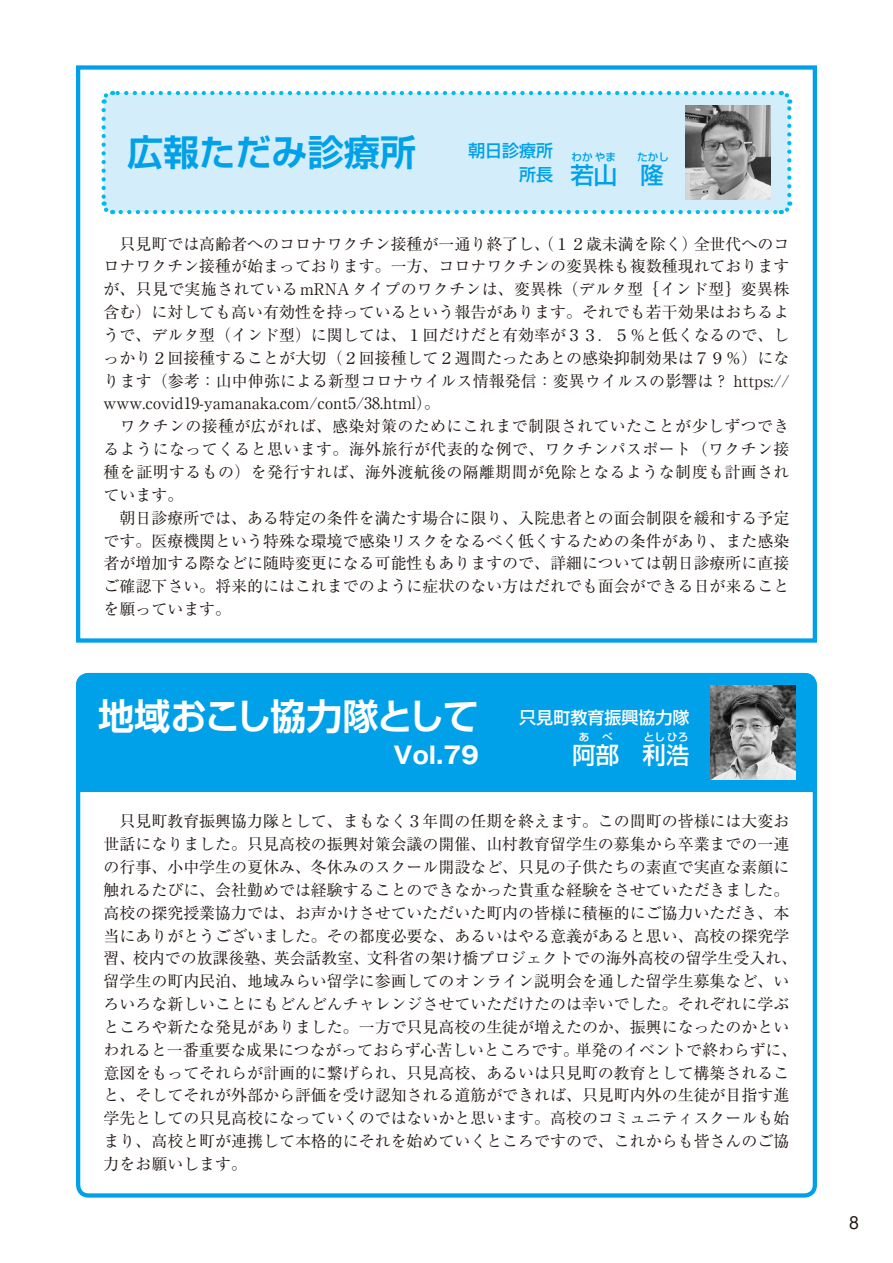
<style>
.page{position:relative;width:893px;height:1263px;background:#fff}
.page>*{position:absolute;margin:0;border:0;box-sizing:border-box;transform-origin:0 0}
.t1{font:700 36.15px "Shin Go Pr 6 De";letter-spacing:-.045em;color:#fff}
.t2{font:700 36.15px "Shin Go Pr 6 De";color:#00a1e9}
.t3{font:700 23.4px "Gothic MB101 Pr 6";color:#fff}
.t4{font:500 23.4px "Shin Go Pr 6";color:#fff}
.t5{font:500 23.4px "Shin Go Pr 6";color:#00a1e9}
.t6{font:500 16.95px/24.5px "Shin Go Pr 6";color:#00a1e9}
.t7{font:500 16.95px "Shin Go Pr 6";color:#fff}
.t8{font:15.9px/22.8px "Ryumin Pr 6";color:#231916}
.t9{font:15.9px "Shin M Go Pro";color:#231916}
.t10{font:500 10.65px "Shin Go Pr 6";color:#00a1e9}
.t11{font:500 10.65px "Shin Go Pr 6";color:#fff}
.s1{font-size:23.4px}
.s2{font-family:"Hira Min Pro W3"}
</style>
<div class="page">
<div style="left:76px;top:65px;width:741px;height:578px;border:4px solid #00a1e9"></div>
<div style="left:104px;top:93px;width:685px;height:119px;background:#d3edfb;border-radius:9px"></div>
<svg style="left:101px;top:110px;width:13px;height:105px"></svg>
<svg style="left:121px;top:201px;width:672px;height:14px"></svg>
<svg style="left:779px;top:90px;width:14px;height:105px"></svg>
<svg style="left:101px;top:90px;width:671px;height:14px"></svg>
<div style="left:76px;top:673px;width:741px;height:119px;background:#00a1e9"></div>
<img style="left:685px;top:106px;width:85px;height:93px">
<img style="left:711px;top:686px;width:85px;height:93px">
<h1 class="t2" style="left:127px;top:123px;width:291px">広報ただみ診療所</h1>
<p class="t6" style="left:468px;top:137px;width:127px">朝日診療所<br>　　　所長　<span class="s1">若</span></p>
<p class="t10" style="left:571px;top:148px;width:46px">わかやま</p>
<h2 class="t5" style="left:594px;top:156px;width:72px">山　隆</h2>
<p class="t10" style="left:637px;top:148px;width:33px">たかし</p>
<p class="t8" style="left:104px;top:231px;width:687px">　只見町では高齢者へのコロナワクチン接種が一通り終了し、（１２歳未満を除く）全世代へのコロナワクチン接種が始まっております。一方、コロナワクチンの変異株も複数種現れておりますが、只見で実施されているmRNAタイプのワクチンは、変異株（デルタ型<span class="s2">｛</span>インド型<span class="s2">｝</span>変異株含む）に対しても高い有効性を持っているという報告があります。それでも若干効果はおちるようで、デルタ型（インド型）に関しては、１回だけだと有効率が３３．５％と低くなるので、しっかり２回接種することが大切（２回接種して２週間たったあとの感染抑制効果は79％）になります（参考：山中伸弥による新型コロナウイルス情報発信：変異ウイルスの影響は？ https:// www.covid19-yamanaka.com/cont5/38.html）。<br>　ワクチンの接種が広がれば、感染対策のためにこれまで制限されていたことが少しずつできるようになってくると思います。海外旅行が代表的な例で、ワクチンパスポート（ワクチン接種を証明するもの）を発行すれば、海外渡航後の隔離期間が免除となるような制度も計画されています。<br>　朝日診療所では、ある特定の条件を満たす場合に限り、入院患者との面会制限を緩和する予定です。医療機関という特殊な環境で感染リスクをなるべく低くするための条件があり、また感染者が増加する際などに随時変更になる可能性もありますので、詳細については朝日診療所に直接ご確認下さい。将来的にはこれまでのように症状のない方はだれでも面会ができる日が来ることを願っています。</p>
<h1 class="t1" style="left:98px;top:687px;width:382px">地域おこし協力隊として</h1>
<h2 class="t3" style="left:394px;top:735px;width:87px">Vol.79</h2>
<p class="t7" style="left:519px;top:704px;width:172px">只見町教育振興協力隊</p>
<h2 class="t4" style="left:572px;top:736px;width:118px">阿部　利浩</h2>
<p class="t11" style="left:579px;top:728px;width:12px">あ</p>
<p class="t11" style="left:602px;top:728px;width:12px">べ</p>
<p class="t11" style="left:644px;top:728px;width:46px">としひろ</p>
<p class="t8" style="left:104px;top:809px;width:695px">　只見町教育振興協力隊として、まもなく3 年間の任期を終えます。この間町の皆様には大変お世話になりました。只見高校の振興対策会議の開催、山村教育留学生の募集から卒業までの一連の行事、小中学生の夏休み、冬休みのスクール開設など、只見の子供たちの素直で実直な素顔に触れるたびに、会社勤めでは経験することのできなかった貴重な経験をさせていただきました。高校の探究授業協力では、お声かけさせていただいた町内の皆様に積極的にご協力いただき、本当にありがとうございました。その都度必要な、あるいはやる意義があると思い、高校の探究学習、校内での放課後塾、英会話教室、文科省の架け橋プロジェクトでの海外高校の留学生受入れ、留学生の町内民泊、地域みらい留学に参画してのオンライン説明会を通した留学生募集など、いろいろな新しいことにもどんどんチャレンジさせていただけたのは幸いでした。それぞれに学ぶところや新たな発見がありました。一方で只見高校の生徒が増えたのか、振興になったのかといわれると一番重要な成果につながっておらず心苦しいところです。単発のイベントで終わらずに、意図をもってそれらが計画的に繋げられ、只見高校、あるいは只見町の教育として構築されること、そしてそれが外部から評価を受け認知される道筋ができれば、只見町内外の生徒が目指す進学先としての只見高校になっていくのではないかと思います。高校のコミュニティスクールも始まり、高校と町が連携して本格的にそれを始めていくところですので、これからも皆さんのご協力をお願いします。</p>
<p class="t9" style="left:849px;top:1210px;width:11px">8</p>
</div>
